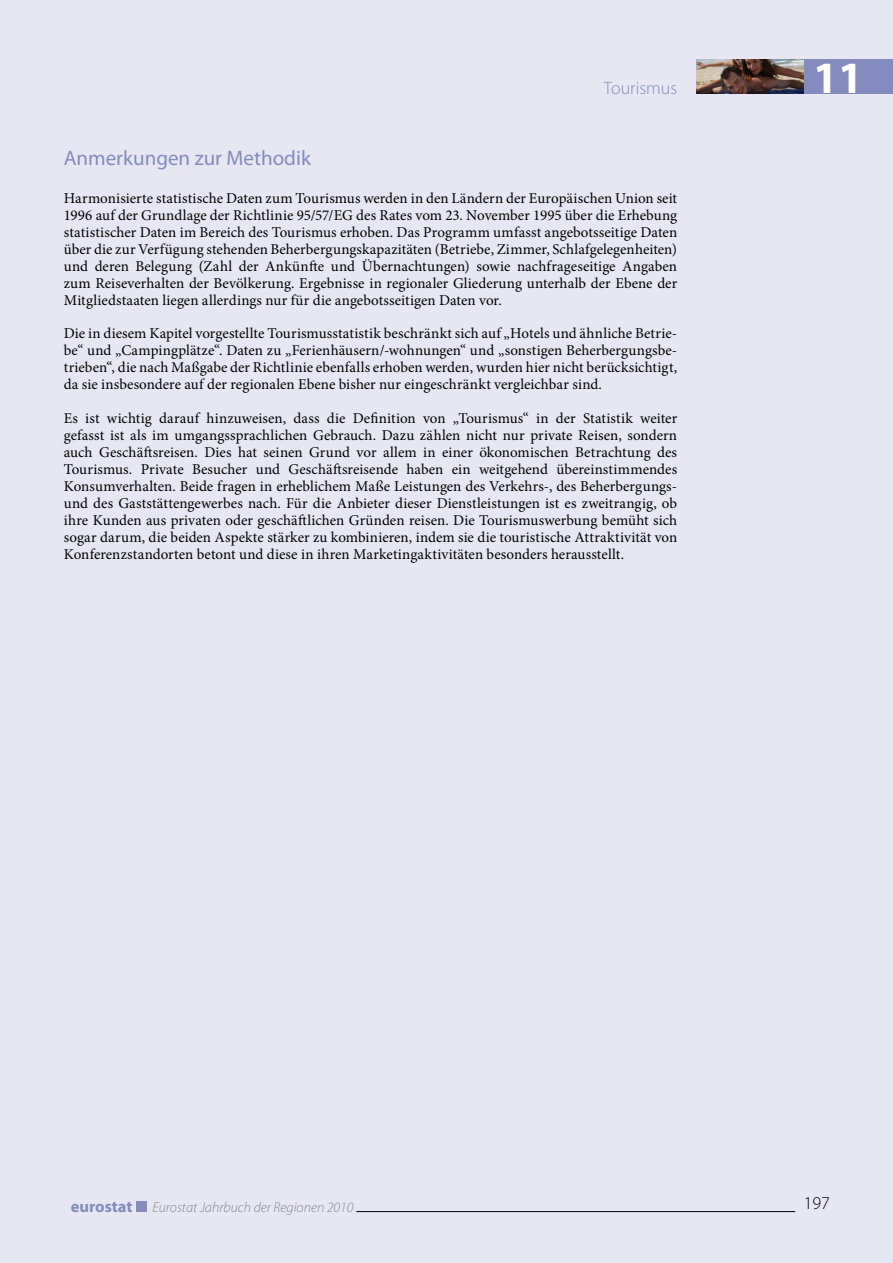
<style>
.page{position:relative;width:893px;height:1263px;background:#e7e7f3}
.page>*{position:absolute;margin:0;border:0;box-sizing:border-box;transform-origin:0 0}
.t1{font:700 45px "Myriad Pro";color:#fff}
.t2{font:21px "Myriad Pro";color:#838bbf}
.t3{font:300 18px "Myriad Pro";color:#838bbf}
.t4{font:300 18px "Myriad Pro";color:#000}
.t5{font:15px/17px "Minion Pro";color:#000;text-align:justify}
.t6{font:italic 300 14.25px "Myriad Pro";color:#87888a}
.s1{font-weight:700;font-style:normal;font-size:16.5px;color:#838bbf}
</style>
<div class="page">
<div style="left:804px;top:60px;width:89px;height:34px;background:#838bbf"></div>
<img style="left:696px;top:60px;width:108px;height:34px">
<hr style="left:356px;top:1211px;width:439px;height:1px;background:#000">
<div style="left:136px;top:1201px;width:10px;height:11px;background:#838bbf"></div>
<p class="t3" style="left:604px;top:78px;width:75px">Tourismus</p>
<h2 class="t2" style="left:64px;top:145px;width:249px">Anmerkungen zur Methodik</h2>
<p class="t5" style="left:64px;top:190px;width:615px">Harmonisierte statistische Daten zum Tourismus werden in den Ländern der Europäischen Union seit 1996 auf der Grundlage der Richtlinie 95/57/EG des Rates vom 23. November 1995 über die Erhebung statistischer Daten im Bereich des Tourismus erhoben. Das Programm umfasst angebotsseitige Daten über die zur Verfügung stehenden Beherbergungskapazitäten (Betriebe, Zimmer, Schlafgelegenheiten) und deren Belegung (Zahl der Ankünfte und Übernachtungen) sowie nachfrageseitige Angaben zum Reiseverhalten der Bevölkerung. Ergebnisse in regionaler Gliederung unterhalb der Ebene der Mitgliedstaaten liegen allerdings nur für die angebotsseitigen Daten vor.</p>
<p class="t5" style="left:64px;top:325px;width:615px">Die in diesem Kapitel vorgestellte Tourismusstatistik beschränkt sich auf „Hotels und ähnliche Betrie&shy;be“ und „Campingplätze“. Daten zu „Ferienhäusern/-wohnungen“ und „sonstigen Beherbergungsbe&shy;trieben“, die nach Maßgabe der Richtlinie ebenfalls erhoben werden, wurden hier nicht berücksichtigt, da sie insbesondere auf der regionalen Ebene bisher nur eingeschränkt vergleichbar sind.</p>
<p class="t5" style="left:64px;top:410px;width:615px">Es ist wichtig darauf hinzuweisen, dass die Definition von „Tourismus“ in der Statistik weiter gefasst ist als im umgangssprachlichen Gebrauch. Dazu zählen nicht nur private Reisen, sondern auch Geschäftsreisen. Dies hat seinen Grund vor allem in einer ökonomischen Betrachtung des Tourismus. Private Besucher und Geschäftsreisende haben ein weitgehend übereinstimmendes Konsumverhalten. Beide fragen in erheblichem Maße Leistungen des Verkehrs-, des Beherbergungs&shy;und des Gaststättengewerbes nach. Für die Anbieter dieser Dienstleistungen ist es zweitrangig, ob ihre Kunden aus privaten oder geschäftlichen Gründen reisen. Die Tourismuswerbung bemüht sich sogar darum, die beiden Aspekte stärker zu kombinieren, indem sie die touristische Attraktivität von Konferenzstandorten betont und diese in ihren Marketingaktivitäten besonders herausstellt.</p>
<h1 class="t1" style="left:813px;top:49px;width:51px">11</h1>
<p class="t6" style="left:71px;top:1200px;width:284px"><span class="s1">eurostat</span> Eurostat Jahrbuch der Regionen 2010</p>
<p class="t4" style="left:804px;top:1193px;width:28px">197</p>
</div>
